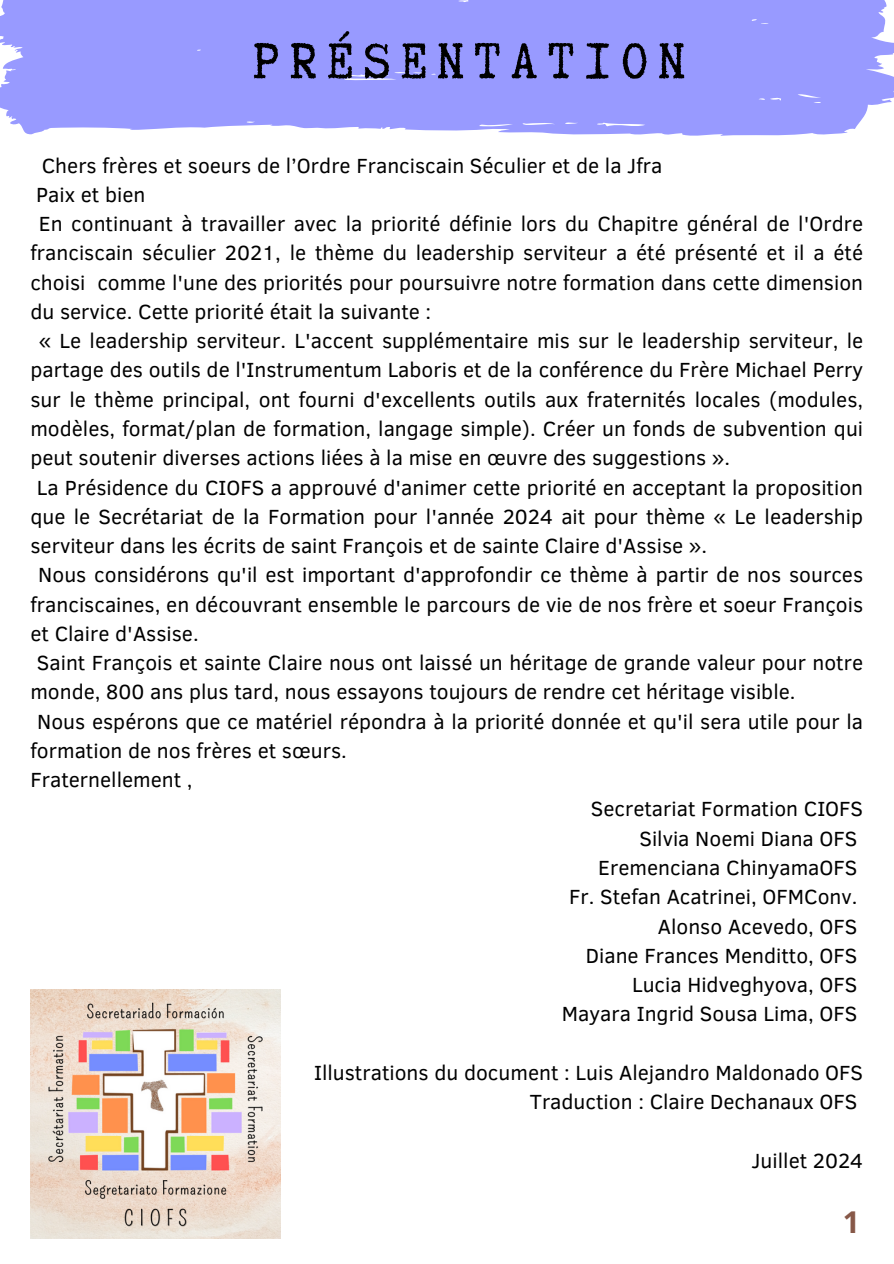
<style>
.page{position:relative;width:894px;height:1264px;background:#fff}
.page>*{position:absolute;margin:0;border:0;box-sizing:border-box;transform-origin:0 0}
.t1{font:60px "Truetypewriter Polygl OTT";letter-spacing:.17em;color:#000}
.t2{font:700 30px "Open Sans";color:#875848}
.t3{font:21px/29.2px "Clear Sans";color:#000;text-align:justify}
</style>
<div class="page">
<div style="left:0;top:0;width:893px;height:136px;background:#989aff"></div>
<img style="left:30px;top:989px;width:250px;height:249px">
<h1 class="t1" style="left:253px;top:30px;width:433px">PRÉSENTATION</h1>
<p class="t3" style="left:42px;top:149px;width:622px">Chers frères et soeurs de l’Ordre Franciscain Séculier et de la Jfra</p>
<p class="t3" style="left:36px;top:179px;width:111px">Paix et bien</p>
<p class="t3" style="left:30px;top:208px;width:834px;text-indent:9px">En continuant à travailler avec la priorité définie lors du Chapitre général de l'Ordre franciscain séculier 2021, le thème du leadership serviteur a été présenté et il a été choisi comme l'une des priorités pour poursuivre notre formation dans cette dimension du service. Cette priorité était la suivante :</p>
<p class="t3" style="left:30px;top:325px;width:834px;text-indent:8px">« Le leadership serviteur. L'accent supplémentaire mis sur le leadership serviteur, le partage des outils de l'Instrumentum Laboris et de la conférence du Frère Michael Perry sur le thème principal, ont fourni d'excellents outils aux fraternités locales (modules, modèles, format/plan de formation, langage simple). Créer un fonds de subvention qui peut soutenir diverses actions liées à la mise en œuvre des suggestions ».</p>
<p class="t3" style="left:30px;top:471px;width:834px">La Présidence du CIOFS a approuvé d'animer cette priorité en acceptant la proposition que le Secrétariat de la Formation pour l'année 2024 ait pour thème « Le leadership serviteur dans les écrits de saint François et de sainte Claire d'Assise ».</p>
<p class="t3" style="left:30px;top:559px;width:834px;text-indent:8px">Nous considérons qu'il est important d'approfondir ce thème à partir de nos sources franciscaines, en découvrant ensemble le parcours de vie de nos frère et soeur François et Claire d'Assise.</p>
<p class="t3" style="left:30px;top:647px;width:834px;text-indent:6px">Saint François et sainte Claire nous ont laissé un héritage de grande valeur pour notre monde, 800 ans plus tard, nous essayons toujours de rendre cet héritage visible.</p>
<p class="t3" style="left:30px;top:705px;width:834px;text-indent:7px">Nous espérons que ce matériel répondra à la priorité donnée et qu'il sera utile pour la formation de nos frères et sœurs.</p>
<p class="t3" style="left:30px;top:764px;width:164px">Fraternellement ,</p>
<p class="t3" style="left:590px;top:793px;width:274px">Secretariat Formation CIOFS</p>
<p class="t3" style="left:639px;top:822px;width:219px">Silvia Noemi Diana OFS</p>
<p class="t3" style="left:598px;top:851px;width:260px">Eremenciana ChinyamaOFS</p>
<p class="t3" style="left:569px;top:881px;width:290px">Fr. Stefan Acatrinei, OFMConv.</p>
<p class="t3" style="left:657px;top:910px;width:201px">Alonso Acevedo, OFS</p>
<p class="t3" style="left:585px;top:939px;width:273px">Diane Frances Menditto, OFS</p>
<p class="t3" style="left:632px;top:968px;width:227px">Lucia Hidveghyova, OFS</p>
<p class="t3" style="left:562px;top:998px;width:297px">Mayara Ingrid Sousa Lima, OFS</p>
<p class="t3" style="left:314px;top:1056px;width:550px">Illustrations du document : Luis Alejandro Maldonado OFS</p>
<p class="t3" style="left:529px;top:1085px;width:329px">Traduction : Claire Dechanaux OFS</p>
<p class="t3" style="left:751px;top:1144px;width:113px">Juillet 2024</p>
<p class="t2" style="left:842px;top:1200px;width:19px">1</p>
</div>
